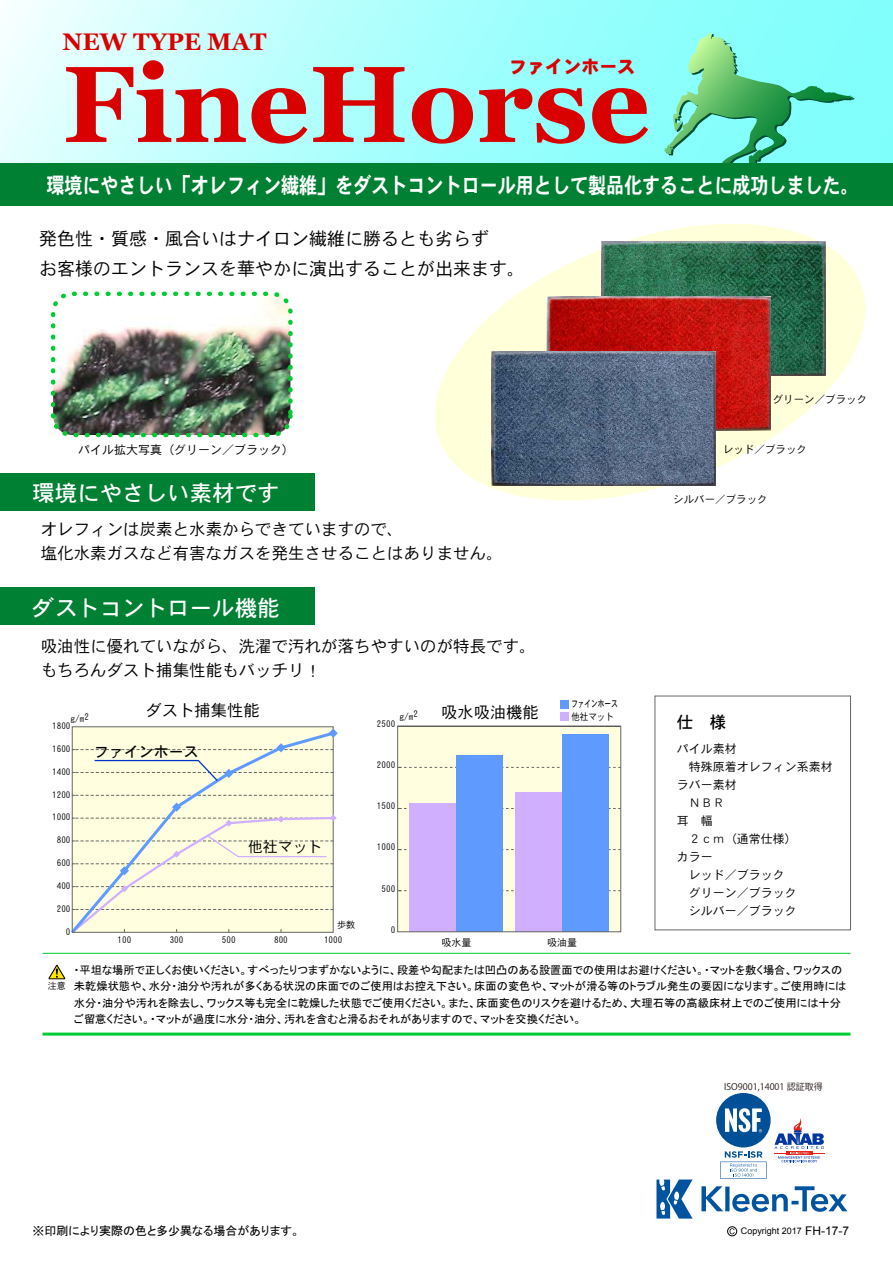
<style>
.page{position:relative;width:893px;height:1263px;background:#fff}
.page>*{position:absolute;margin:0;border:0;box-sizing:border-box;transform-origin:0 0}
.t1{font:700 108px "Georgia";color:#d90000}
.t2{font:700 24px "Georgia";color:#d90000}
.t3{font:22.5px "DFHS Gothic W5 WIN RKSJ H";color:#fff}
.t4{font:21.75px "DFHS Gothic W7 WIN RKSJ H";color:#fff;scale:.83 1}
.t5{font:18px/30px "DFHS Gothic W3 WIN RKSJ H";color:#000}
.t6{font:18px "DFHS Gothic W9 WIN RKSJ H";color:#d90000}
.t7{font:16.5px/24px "DFHS Gothic W3 WIN RKSJ H";color:#000}
.t8{font:16.5px "DFHS Gothic W5 WIN RKSJ H";color:#000}
.t9{font:16.2px "DFHS Gothic W3 WIN RKSJ H";color:#000}
.t10{font:14.85px "DFHS Gothic W5 WIN RKSJ H";color:#000}
.t11{font:14.85px "DFHS Gothic W3 WIN RKSJ H";color:#000}
.t12{font:12px/18px "DFHS Gothic W3 WIN RKSJ H";color:#000}
.t13{font:12px "MS P Gothic";color:#000}
.t14{font:11.25px/16.5px "MS P Gothic";color:#000}
.t15{font:10.5px "DFHS Gothic W3 WIN RKSJ H";color:#000}
.t16{font:10.05px "DFHS Gothic W3 WIN RKSJ H";color:#000}
.t17{font:9.45px "DFHS Gothic W5 WIN RKSJ H";color:#000;scale:.7 1}
.t18{font:9.45px "DFHS Gothic W3 WIN RKSJ H";color:#000;scale:.9 1}
.t19{font:9.15px "DFHS Gothic W3 WIN RKSJ H";color:#000}
.t20{font:9px "Arial";color:#000}
.t21{font:9px "Koz Go Pr 6 N";color:#231815}
.t22{font:9px "DFHS Gothic W3 WIN RKSJ H";color:#000}
.s1{font-size:12px}
</style>
<div class="page">
<svg style="left:0;top:0;width:893px;height:163px;background:#b0fffd"></svg>
<svg style="left:435px;top:224px;width:431px;height:277px"></svg>
<svg style="left:666px;top:33px;width:189px;height:130px;background:#73e4ca"></svg>
<hr style="left:43px;top:1032px;width:807px;height:3px;background:#0c3">
<hr style="left:43px;top:953px;width:807px;height:1px;background:#0c3">
<div style="left:0;top:588px;width:314px;height:37px;background:#008033"></div>
<div style="left:0;top:473px;width:314px;height:37px;background:#008033"></div>
<svg style="left:729px;top:1228px;width:6px;height:6px"></svg>
<div style="left:727px;top:1226px;width:10px;height:10px;border:1px solid #000;border-radius:50%"></div>
<div style="left:71px;top:729px;width:261px;height:73px;background:#ffffe0"></div>
<svg style="left:72px;top:795px;width:261px;height:1px"></svg>
<svg style="left:72px;top:728px;width:266px;height:24px;background:#f4f6dd"></svg>
<svg style="left:72px;top:759px;width:261px;height:23px;background:#eef1dc"></svg>
<svg style="left:71px;top:802px;width:266px;height:132px;background:#f5f5dd"></svg>
<div style="left:398px;top:726px;width:223px;height:206px;background:#ffffe0"></div>
<div style="left:456px;top:756px;width:47px;height:176px;background:#5f9aff"></div>
<div style="left:409px;top:803px;width:47px;height:129px;background:#d1afff"></div>
<div style="left:562px;top:734px;width:47px;height:198px;background:#5f9aff"></div>
<div style="left:515px;top:792px;width:47px;height:140px;background:#d1afff"></div>
<div style="left:397px;top:726px;width:224px;height:206px;border:1px solid #666"></div>
<svg style="left:398px;top:890px;width:223px;height:1px"></svg>
<svg style="left:398px;top:849px;width:223px;height:1px"></svg>
<svg style="left:398px;top:767px;width:223px;height:1px"></svg>
<svg style="left:398px;top:808px;width:223px;height:1px"></svg>
<div style="left:560px;top:700px;width:9px;height:9px;background:#5f9aff"></div>
<div style="left:560px;top:712px;width:9px;height:9px;background:#d1afff"></div>
<div style="left:0;top:163px;width:893px;height:43px;background:#008033"></div>
<img style="left:602px;top:241px;width:223px;height:135px">
<img style="left:547px;top:296px;width:223px;height:135px">
<img style="left:492px;top:352px;width:223px;height:134px">
<img style="left:56px;top:297px;width:232px;height:135px">
<div style="left:51px;top:292px;width:242px;height:145px;border:4px dashed #0c3;border-radius:19px"></div>
<svg style="left:48px;top:965px;width:17px;height:14px"></svg>
<svg style="left:656px;top:1179px;width:37px;height:39px"></svg>
<svg style="left:701px;top:1186px;width:146px;height:26px"></svg>
<div style="left:716px;top:1093px;width:55px;height:54px;background:#005098;border-radius:50%"></div>
<svg style="left:725px;top:1108px;width:37px;height:24px"></svg>
<svg style="left:720px;top:1151px;width:47px;height:28px"></svg>
<svg style="left:774px;top:1118px;width:50px;height:44px"></svg>
<h2 class="t2" style="left:62px;top:26px;width:205px">NEW TYPE MAT</h2>
<h3 class="t6" style="left:509px;top:58px;width:127px">ファインホース</h3>
<h1 class="t1" style="left:62px;top:35px;width:589px">FineHorse</h1>
<h3 class="t4" style="left:46px;top:174px;width:980px">環境にやさしい「オレフィン繊維」をダストコントロール用として製品化することに成功しました。</h3>
<h3 class="t5" style="left:39px;top:223px;width:488px">発色性・質感・風合いはナイロン繊維に勝るとも劣らず<br>お客様のエントランスを華やかに演出することが出来ます。</h3>
<p class="t15" style="left:773px;top:394px;width:96px">グリーン／ブラック</p>
<p class="t12" style="left:78px;top:441px;width:218px">パイル拡大写真（グリーン／ブラック）</p>
<p class="t15" style="left:723px;top:444px;width:85px">レッド／ブラック</p>
<p class="t15" style="left:673px;top:494px;width:96px">シルバー／ブラック</p>
<h3 class="t3" style="left:32px;top:482px;width:249px">環境にやさしい素材です</h3>
<h3 class="t7" style="left:41px;top:517px;width:464px">オレフィンは炭素と水素からできていますので、<br>塩化水素ガスなど有害なガスを発生させることはありません。</h3>
<h3 class="t3" style="left:32px;top:596px;width:249px">ダストコントロール機能</h3>
<h3 class="t7" style="left:41px;top:634px;width:497px">吸油性に優れていながら、洗濯で汚れが落ちやすいのが特長です。もちろんダスト捕集性能もバッチリ！</h3>
<p class="t19" style="left:71px;top:714px;width:20px">g/m2</p>
<p class="t19" style="left:52px;top:721px;width:20px">1800</p>
<p class="t19" style="left:52px;top:744px;width:20px">1600</p>
<p class="t19" style="left:52px;top:767px;width:20px">1400</p>
<p class="t19" style="left:52px;top:790px;width:20px">1200</p>
<p class="t19" style="left:52px;top:812px;width:20px">1000</p>
<p class="t19" style="left:57px;top:835px;width:15px">800</p>
<p class="t19" style="left:57px;top:858px;width:15px">600</p>
<h3 class="t9" style="left:146px;top:702px;width:115px">ダスト捕集性能</h3>
<h3 class="t10" style="left:94px;top:744px;width:106px">ファインホース</h3>
<h3 class="t11" style="left:248px;top:839px;width:76px">他社マット</h3>
<p class="t19" style="left:400px;top:712px;width:20px">g/m2</p>
<p class="t19" style="left:377px;top:719px;width:20px">2500</p>
<p class="t19" style="left:377px;top:760px;width:20px">2000</p>
<p class="t19" style="left:377px;top:801px;width:20px">1500</p>
<p class="t19" style="left:377px;top:842px;width:20px">1000</p>
<h3 class="t9" style="left:441px;top:704px;width:99px">吸水吸油機能</h3>
<p class="t17" style="left:571px;top:699px;width:68px">ファインホース</p>
<p class="t18" style="left:571px;top:712px;width:49px">他社マット</p>
<p class="t19" style="left:57px;top:881px;width:15px">400</p>
<p class="t19" style="left:57px;top:904px;width:15px">200</p>
<p class="t19" style="left:66px;top:927px;width:6px">0</p>
<p class="t19" style="left:337px;top:920px;width:20px">歩数</p>
<p class="t19" style="left:118px;top:935px;width:15px">100</p>
<p class="t19" style="left:170px;top:935px;width:15px">300</p>
<p class="t19" style="left:222px;top:935px;width:15px">500</p>
<p class="t19" style="left:274px;top:935px;width:15px">800</p>
<p class="t19" style="left:324px;top:935px;width:20px">1000</p>
<p class="t19" style="left:381px;top:884px;width:15px">500</p>
<p class="t19" style="left:391px;top:925px;width:6px">0</p>
<p class="t16" style="left:441px;top:937px;width:31px">吸水量</p>
<p class="t16" style="left:547px;top:937px;width:31px">吸油量</p>
<h3 class="t8" style="left:677px;top:713px;width:51px">仕　様</h3>
<p class="t12" style="left:677px;top:739px;width:158px">パイル素材<br>　特殊原着オレフィン系素材ラバー素材<br>　ＮＢＲ<br>耳　幅<br>　２ｃｍ（通常仕様）<br>カラー<br>　レッド／ブラック<br>　グリーン／ブラック<br>　シルバー／ブラック</p>
<p class="t22" style="left:48px;top:982px;width:19px">注意</p>
<p class="t14" style="left:74px;top:961px;width:774px">・平坦な場所で正しくお使いください。すべったりつまずかないように、段差や勾配または凹凸のある設置面での使用はお避けください。・マットを敷く場合、ワックスの未乾燥状態や、水分・油分や汚れが多くある状況の床面でのご使用はお控え下さい。床面の変色や、マットが滑る等のトラブル発生の要因になります。ご使用時には水分・油分や汚れを除去し、ワックス等も完全に乾燥した状態でご使用ください。また、床面変色のリスクを避けるため、大理石等の高級床材上でのご使用には十分ご留意ください。・マットが過度に水分・油分、汚れを含むと滑るおそれがありますので、マットを交換ください。</p>
<p class="t21" style="left:724px;top:1082px;width:100px">ISO9001,14001 認証取得</p>
<p class="t13" style="left:32px;top:1225px;width:269px">※印刷により実際の色と多少異なる場合があります。</p>
<p class="t20" style="left:741px;top:1225px;width:110px">Copyright 2017 <span class="s1">FH-17-7</span></p>
</div>
